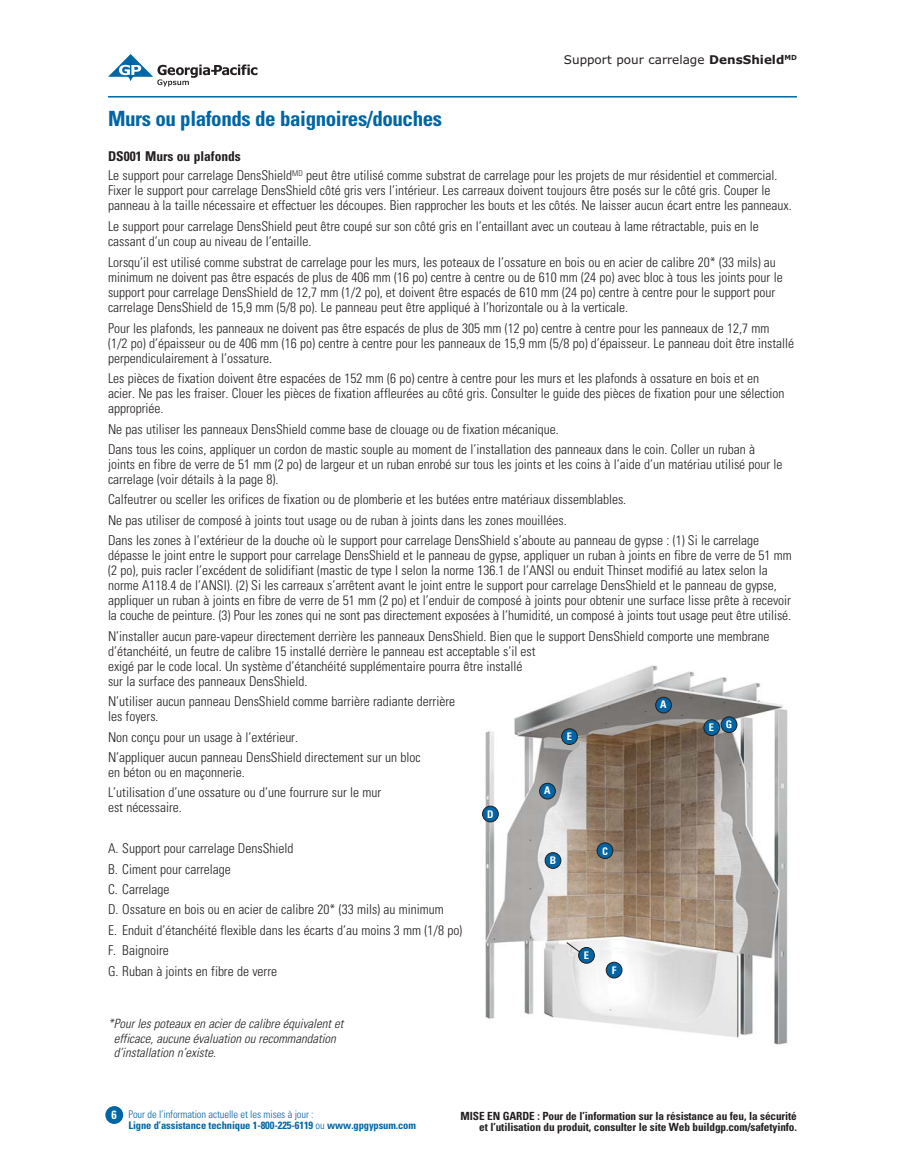
<style>
.page{position:relative;width:905px;height:1175px;background:#fff}
.page>*{position:absolute;margin:0;border:0;box-sizing:border-box;transform-origin:0 0}
.t1{font:700 condensed 21px "Univers LT Std";letter-spacing:-.02em;color:#0065a4}
.t2{font:300 condensed 13.5px/15px "Univers LT Std";color:#231f20}
.t3{font:italic 300 condensed 12.75px/14.2px "Univers LT Std";color:#231f20}
.t4{font:12px "Verdana";color:#231f20}
.t5{font:700 condensed 12px "Univers LT Std";color:#fff}
.t6{font:700 condensed 11.25px/11.2px "Univers LT Std";letter-spacing:-.01em;color:#231f20;text-align:right}
.t7{font:700 condensed 10.5px/11.2px "Univers LT Std";letter-spacing:-.01em;color:#0065a4}
.t8{font:700 condensed 10.5px "Univers LT Std";color:#fff}
.s1{font-weight:700}
.s2{font-weight:300}
</style>
<div class="page">
<svg style="left:108px;top:54px;width:149px;height:32px"></svg>
<hr style="left:108px;top:96px;width:688px;height:2px;background:#0065a4">
<div style="left:106px;top:1106px;width:16px;height:17px;background:#0065a4;border-radius:50%"></div>
<div style="left:105px;top:1106px;width:18px;height:17px;border:2px solid #0065a4;border-radius:50%"></div>
<img style="left:482px;top:665px;width:306px;height:380px">
<div style="left:578px;top:947px;width:16px;height:16px;background:#0065a4;border-radius:50%"></div>
<div style="left:578px;top:947px;width:16px;height:16px;border:1px solid #231f20;border-radius:50%"></div>
<svg style="left:565px;top:941px;width:16px;height:12px"></svg>
<div style="left:597px;top:842px;width:16px;height:16px;background:#0065a4;border-radius:50%"></div>
<div style="left:596px;top:842px;width:17px;height:17px;border:1px solid #231f20;border-radius:50%"></div>
<div style="left:545px;top:852px;width:16px;height:16px;background:#0065a4;border-radius:50%"></div>
<div style="left:544px;top:852px;width:17px;height:16px;border:1px solid #231f20;border-radius:50%"></div>
<div style="left:539px;top:783px;width:16px;height:16px;background:#0065a4;border-radius:50%"></div>
<div style="left:539px;top:783px;width:16px;height:16px;border:1px solid #231f20;border-radius:50%"></div>
<div style="left:655px;top:697px;width:16px;height:16px;background:#0065a4;border-radius:50%"></div>
<div style="left:655px;top:697px;width:16px;height:16px;border:1px solid #231f20;border-radius:50%"></div>
<div style="left:482px;top:806px;width:16px;height:16px;background:#0065a4;border-radius:50%"></div>
<div style="left:482px;top:805px;width:16px;height:17px;border:1px solid #231f20;border-radius:50%"></div>
<div style="left:606px;top:962px;width:16px;height:16px;background:#0065a4;border-radius:50%"></div>
<div style="left:606px;top:961px;width:16px;height:17px;border:1px solid #231f20;border-radius:50%"></div>
<div style="left:721px;top:717px;width:16px;height:15px;background:#0065a4;border-radius:50%"></div>
<div style="left:720px;top:716px;width:17px;height:17px;border:1px solid #231f20;border-radius:50%"></div>
<div style="left:561px;top:728px;width:16px;height:16px;background:#0065a4;border-radius:50%"></div>
<div style="left:561px;top:728px;width:17px;height:17px;border:1px solid #231f20;border-radius:50%"></div>
<div style="left:704px;top:719px;width:15px;height:16px;background:#0065a4;border-radius:50%"></div>
<div style="left:703px;top:719px;width:17px;height:17px;border:1px solid #231f20;border-radius:50%"></div>
<h1 class="t1" style="left:108px;top:108px;width:335px">Murs ou plafonds de baignoires/douches</h1>
<p class="t4" style="left:564px;top:55px;width:234px">Support pour carrelage <span class="s1">DensShield</span><sup>MD</sup></p>
<p class="t2" style="left:108px;top:147px;width:671px;line-height:19.4px"><span class="s1">DS001 Murs ou plafonds<br></span>Le support pour carrelage DensShield<sup>MD</sup> peut être utilisé comme substrat de carrelage pour les projets de mur résidentiel et commercial.</p>
<p class="t2" style="left:108px;top:184px;width:685px">Fixer le support pour carrelage DensShield côté gris vers l’intérieur. Les carreaux doivent toujours être posés sur le côté gris. Couper le panneau à la taille nécessaire et effectuer les découpes. Bien rapprocher les bouts et les côtés. Ne laisser aucun écart entre les panneaux.</p>
<p class="t2" style="left:108px;top:219px;width:652px">Le support pour carrelage DensShield peut être coupé sur son côté gris en l’entaillant avec un couteau à lame rétractable, puis en le cassant d’un coup au niveau de l’entaille.</p>
<p class="t2" style="left:108px;top:256px;width:676px">Lorsqu’il est utilisé comme substrat de carrelage pour les murs, les poteaux de l’ossature en bois ou en acier de calibre 20* (33 mils) au minimum ne doivent pas être espacés de plus de 406 mm (16 po) centre à centre ou de 610 mm (24 po) avec bloc à tous les joints pour le support pour carrelage DensShield de 12,7 mm (1/2 po), et doivent être espacés de 610 mm (24 po) centre à centre pour le support pour carrelage DensShield de 15,9 mm (5/8 po). Le panneau peut être appliqué à l’horizontale ou à la verticale.</p>
<p class="t2" style="left:108px;top:321px;width:687px">Pour les plafonds, les panneaux ne doivent pas être espacés de plus de 305 mm (12 po) centre à centre pour les panneaux de 12,7 mm<br>(1/2 po) d’épaisseur ou de 406 mm (16 po) centre à centre pour les panneaux de 15,9 mm (5/8 po) d’épaisseur. Le panneau doit être installé perpendiculairement à l’ossature.</p>
<p class="t2" style="left:108px;top:372px;width:678px">Les pièces de fixation doivent être espacées de 152 mm (6 po) centre à centre pour les murs et les plafonds à ossature en bois et en acier. Ne pas les fraiser. Clouer les pièces de fixation affleurées au côté gris. Consulter le guide des pièces de fixation pour une sélection appropriée.</p>
<p class="t2" style="left:108px;top:419px;width:648px;line-height:20.4px">Ne pas utiliser les panneaux DensShield comme base de clouage ou de fixation mécanique.<br>Dans tous les coins, appliquer un cordon de mastic souple au moment de l’installation des panneaux dans le coin. Coller un ruban à</p>
<p class="t2" style="left:108px;top:457px;width:676px">joints en fibre de verre de 51 mm (2 po) de largeur et un ruban enrobé sur tous les joints et les coins à l’aide d’un matériau utilisé pour le carrelage (voir détails à la page 8).</p>
<p class="t2" style="left:108px;top:490px;width:652px;line-height:20.4px">Calfeutrer ou sceller les orifices de fixation ou de plomberie et les butées entre matériaux dissemblables.<br>Ne pas utiliser de composé à joints tout usage ou de ruban à joints dans les zones mouillées.<br>Dans les zones à l’extérieur de la douche où le support pour carrelage DensShield s’aboute au panneau de gypse : (1) Si le carrelage</p>
<p class="t2" style="left:108px;top:549px;width:685px">dépasse le joint entre le support pour carrelage DensShield et le panneau de gypse, appliquer un ruban à joints en fibre de verre de 51 mm (2 po), puis racler l’excédent de solidifiant (mastic de type I selon la norme 136.1 de l’ANSI ou enduit Thinset modifié au latex selon la norme A118.4 de l’ANSI). (2) Si les carreaux s’arrêtent avant le joint entre le support pour carrelage DensShield et le panneau de gypse, appliquer un ruban à joints en fibre de verre de 51 mm (2 po) et l’enduir de composé à joints pour obtenir une surface lisse prête à recevoir la couche de peinture. (3) Pour les zones qui ne sont pas directement exposées à l’humidité, un composé à joints tout usage peut être utilisé.</p>
<p class="t2" style="left:108px;top:629px;width:663px">N’installer aucun pare-vapeur directement derrière les panneaux DensShield. Bien que le support DensShield comporte une membrane d’étanchéité, un feutre de calibre 15 installé derrière le panneau est acceptable s’il est<br>exigé par le code local. Un système d’étanchéité supplémentaire pourra être installé<br>sur la surface des panneaux DensShield.</p>
<p class="t2" style="left:108px;top:694px;width:348px">N’utiliser aucun panneau DensShield comme barrière radiante derrière les foyers.</p>
<p class="t2" style="left:108px;top:727px;width:314px;line-height:20.4px">Non conçu pour un usage à l’extérieur.<br>N’appliquer aucun panneau DensShield directement sur un bloc</p>
<p class="t2" style="left:108px;top:762px;width:274px;line-height:20.4px">en béton ou en maçonnerie.<br>L’utilisation d’une ossature ou d’une fourrure sur le mur</p>
<p class="t2" style="left:108px;top:801px;width:75px">est nécessaire.</p>
<p class="t2" style="left:108px;top:839px;width:356px;line-height:20.4px">A. Support pour carrelage DensShield<br>B. Ciment pour carrelage<br>C. Carrelage<br>D. Ossature en bois ou en acier de calibre 20* (33 mils) au minimum<br>E. Enduit d’étanchéité flexible dans les écarts d’au moins 3 mm (1/8 po)<br>F. Baignoire<br>G. Ruban à joints en fibre de verre</p>
<p class="t8" style="left:660px;top:699px;width:8px">A</p>
<p class="t8" style="left:725px;top:719px;width:8px">G</p>
<p class="t8" style="left:708px;top:722px;width:7px">E</p>
<p class="t8" style="left:567px;top:731px;width:7px">E</p>
<p class="t8" style="left:544px;top:785px;width:8px">A</p>
<p class="t8" style="left:487px;top:809px;width:8px">D</p>
<p class="t8" style="left:602px;top:845px;width:7px">C</p>
<p class="t8" style="left:549px;top:855px;width:8px">B</p>
<p class="t8" style="left:584px;top:950px;width:7px">E</p>
<p class="t8" style="left:611px;top:965px;width:6px">F</p>
<p class="t3" style="left:114px;top:1017px;width:231px;text-indent:-6px">* Pour les poteaux en acier de calibre équivalent et efficace, aucune évaluation ou recommandation d’installation n’existe.</p>
<p class="t5" style="left:112px;top:1109px;width:7px">6</p>
<p class="t7" style="left:128px;top:1109px;width:289px"><span class="s2">Pour de l’information actuelle et les mises à jour :<br></span>Ligne d’assistance technique 1-800-225-6119 <span class="s2">ou</span> www.gpgypsum.com</p>
<p class="t6" style="left:460px;top:1110px;width:338px">MISE EN GARDE : Pour de l’information sur la résistance au feu, la sécurité et l’utilisation du produit, consulter le site Web buildgp.com/safetyinfo.</p>
</div>
